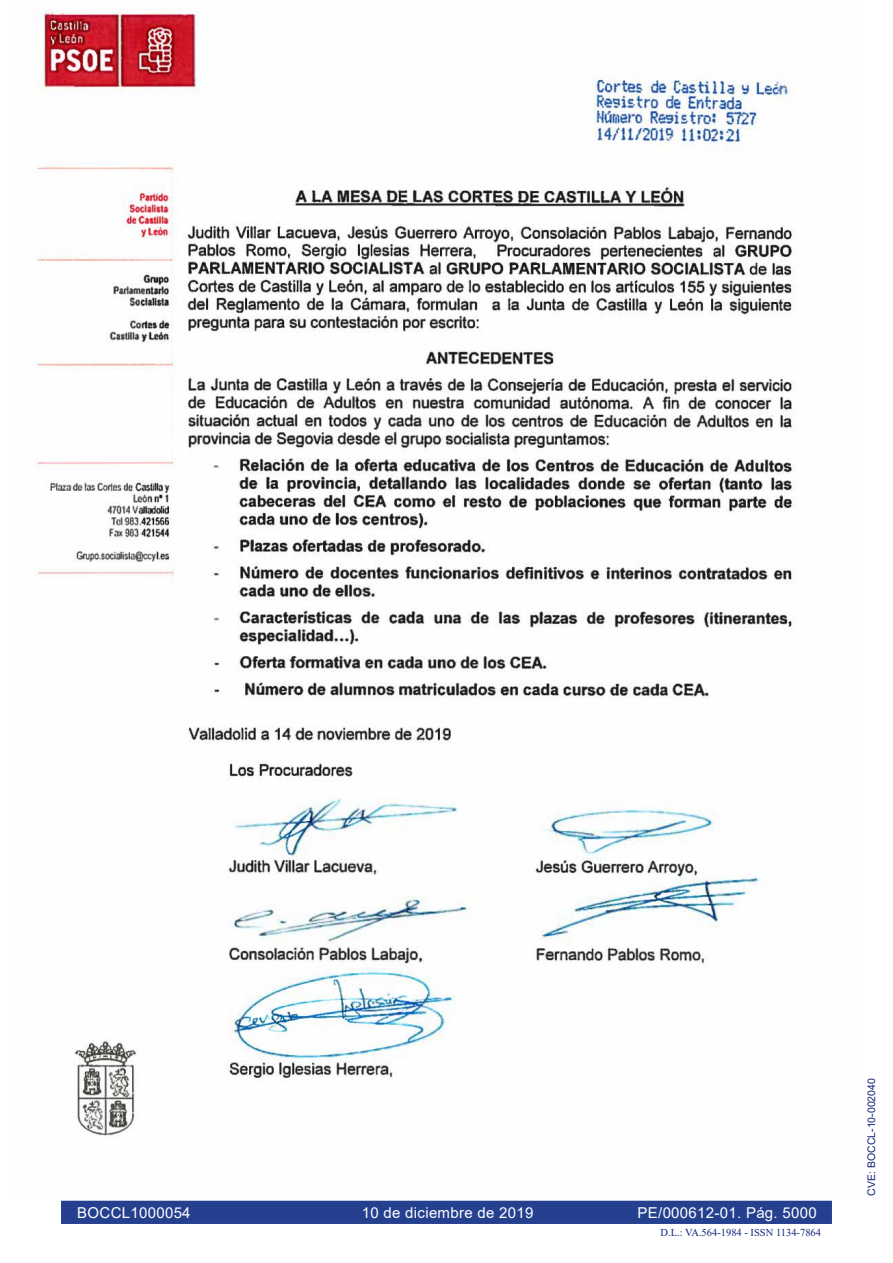
<style>
.page{position:relative;width:893px;height:1263px;background:#fff}
.page>*{position:absolute;margin:0;border:0;box-sizing:border-box;transform-origin:0 0}
.E_CVE{font:15px "Arial";letter-spacing:.02em;color:#fff}
.t1{font:10.5px "Times New Roman";color:#132477}
.t2{font:10.5px "Arial";color:#132477}
</style>
<div class="page">
<div style="left:60px;top:1200px;width:773px;height:25px;background:#25408f"></div>
<div style="left:60px;top:1199px;width:773px;height:26px;border:2px solid #fff"></div>
<img style="left:35px;top:9px;width:798px;height:1191px">
<p class="E_CVE" style="left:77px;top:1202px;width:115px">BOCCL1000054</p>
<p class="E_CVE" style="left:362px;top:1202px;width:173px">10 de diciembre de 2019</p>
<p class="E_CVE" style="left:638px;top:1202px;width:181px">PE/000612-01. Pág. 5000</p>
<p class="t1" style="left:661px;top:1225px;width:162px">D.L.: VA.564-1984 - ISSN 1134-7864</p>
<p class="t2" style="left:864px;top:1195px;width:119px;rotate:-90deg">CVE: BOCCL-10-002040</p>
</div>
